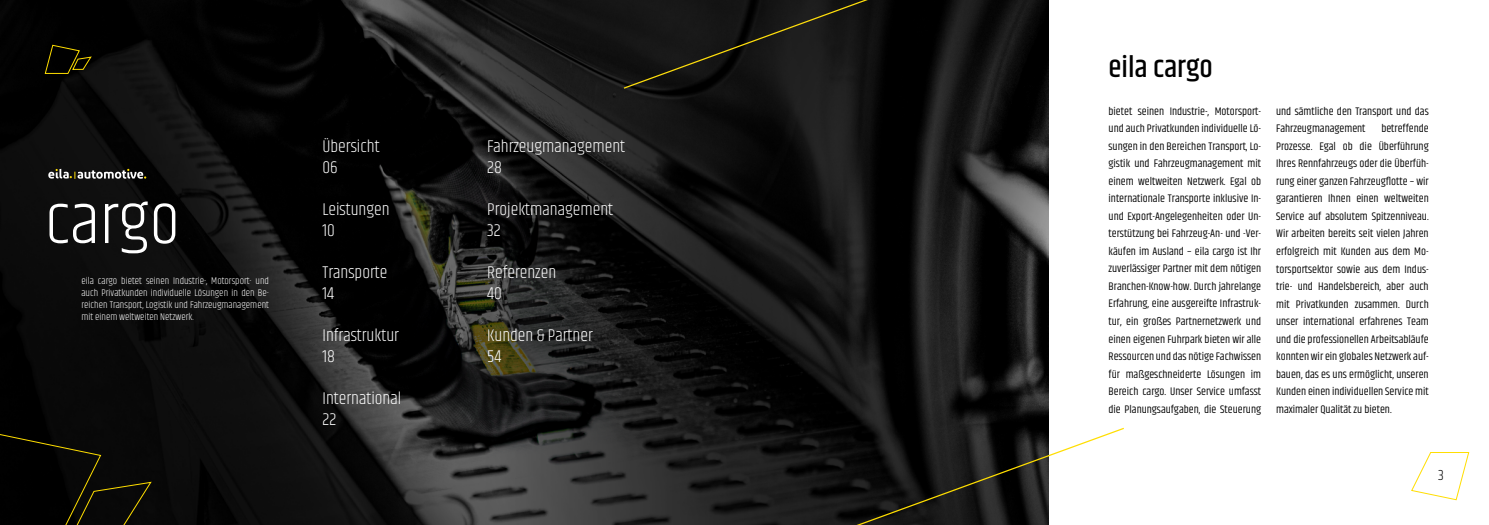
<style>
.page{position:relative;width:1489px;height:525px;background:#fff}
.page>*{position:absolute;margin:0;border:0;box-sizing:border-box;transform-origin:0 0}
.t1{font:300 69.25px "Khand";color:#fff}
.t2{font:500 30px "Khand";color:#000}
.t3{font:300 17.5px/21px "Khand";color:#fff}
.t4{font:300 15px "Khand";color:#000}
.t5{font:11.25px/17.5px "Khand";color:#000;text-align:justify}
.t6{font:300 10px/12px "Khand";color:#fff;text-align:justify}
</style>
<div class="page">
<img style="left:0;top:0;width:1048px;height:524px">
<div style="left:0;top:430px;width:152px;height:94px;background:#080807"></div>
<svg style="left:45px;top:45px;width:47px;height:29px"></svg>
<svg style="left:48px;top:169px;width:98px;height:10px"></svg>
<svg style="left:622px;top:0;width:297px;height:90px"></svg>
<svg style="left:828px;top:426px;width:296px;height:98px"></svg>
<svg style="left:1411px;top:452px;width:58px;height:48px"></svg>
<h1 class="t1" style="left:45px;top:179px;width:136px">cargo</h1>
<p class="t6" style="left:81px;top:275px;width:189px">eila cargo bietet seinen Industrie-, Motorsport- und auch Privatkunden individuelle Lösungen in den Be&shy;reichen Transport, Logistik und Fahrzeugmanagement mit einem weltweiten Netzwerk.</p>
<h3 class="t3" style="left:322px;top:136px;width:59px">Übersicht<br>06</h3>
<h3 class="t3" style="left:322px;top:199px;width:69px">Leistungen<br>10</h3>
<h3 class="t3" style="left:322px;top:262px;width:66px">Transporte<br>14</h3>
<h3 class="t3" style="left:322px;top:325px;width:78px">Infrastruktur<br>18</h3>
<h3 class="t3" style="left:322px;top:388px;width:80px">International<br>22</h3>
<h3 class="t3" style="left:487px;top:136px;width:139px">Fahrzeugmanagement<br>28</h3>
<h3 class="t3" style="left:487px;top:199px;width:127px">Projektmanagement<br>32</h3>
<h3 class="t3" style="left:487px;top:262px;width:70px">Referenzen<br>40</h3>
<h3 class="t3" style="left:487px;top:325px;width:107px">Kunden &amp; Partner<br>54</h3>
<h2 class="t2" style="left:1108px;top:48px;width:106px">eila cargo</h2>
<p class="t5" style="left:1108px;top:103px;width:154px">bietet seinen Industrie-, Motorsport&shy;und auch Privatkunden individuelle Lö&shy;sungen in den Bereichen Transport, Lo&shy;gistik und Fahrzeugmanagement mit einem weltweiten Netzwerk. Egal ob internationale Transporte inklusive In&shy;und Export-Angelegenheiten oder Un&shy;terstützung bei Fahrzeug-An- und -Ver&shy;käufen im Ausland – eila cargo ist Ihr zuverlässiger Partner mit dem nötigen Branchen-Know-how. Durch jahrelange Erfahrung, eine ausgereifte Infrastruk&shy;tur, ein großes Partnernetzwerk und einen eigenen Fuhrpark bieten wir alle Ressourcen und das nötige Fachwissen für maßgeschneiderte Lösungen im Bereich cargo. Unser Service umfasst die Planungsaufgaben, die Steuerung</p>
<p class="t5" style="left:1275px;top:103px;width:154px">und sämtliche den Transport und das<br>Fahrzeugmanagement</p>
<p class="t5" style="left:1275px;top:120px;width:154px;text-indent:105px">betreffende Prozesse. Egal ob die Überführung Ihres Rennfahrzeugs oder die Überfüh&shy;rung einer ganzen Fahrzeugflotte – wir garantieren Ihnen einen weltweiten Service auf absolutem Spitzenniveau.<br>Wir arbeiten bereits seit vielen Jahren erfolgreich mit Kunden aus dem Mo&shy;torsportsektor sowie aus dem Indus&shy;trie- und Handelsbereich, aber auch mit Privatkunden zusammen. Durch unser international erfahrenes Team und die professionellen Arbeitsabläufe konnten wir ein globales Netzwerk auf&shy;bauen, das es uns ermöglicht, unseren Kunden einen individuellen Service mit maximaler Qualität zu bieten.</p>
<h3 class="t4" style="left:1437px;top:466px;width:7px">3</h3>
</div>
